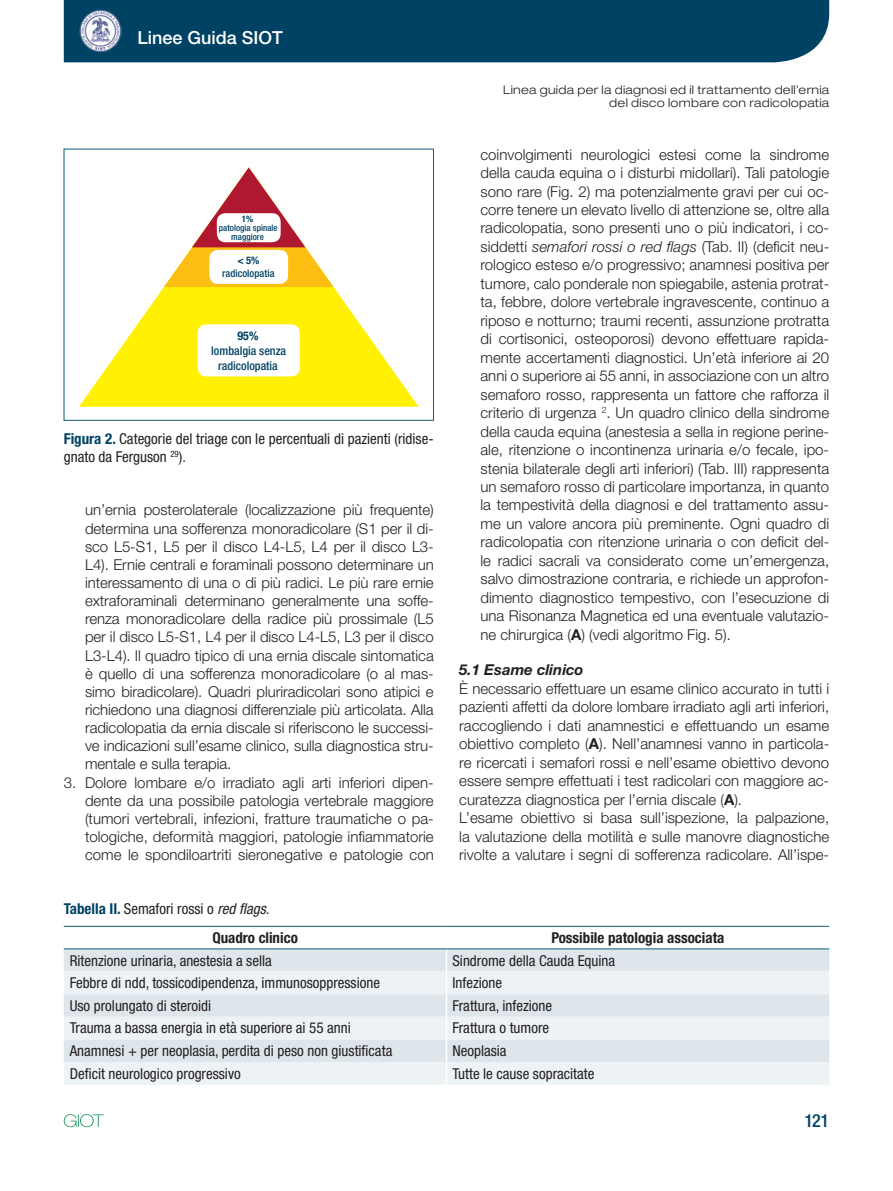
<style>
.page{position:relative;width:893px;height:1191px;background:#fff}
.page>*{position:absolute;margin:0;border:0;box-sizing:border-box;transform-origin:0 0}
.t1{font:500 18px "Helvetica Neue LT Std";color:#fff}
.t2{font:500 condensed 18px "Helvetica Neue LT Std";color:#004264}
.t3{font:300 15px/18.5px "Helvetica Neue LT Std";color:#231f20;text-align:justify}
.t4{font:condensed 15px/18px "Helvetica Neue LT Std";color:#231f20}
.t5{font:700 condensed 15px "Helvetica Neue LT Std";color:#231f20}
.t6{font:italic 700 15px "Helvetica Neue LT Std";color:#231f20}
.t7{font:300 expanded 12px/13.5px "Helvetica Neue LT Std";letter-spacing:.025em;color:#231f20;text-align:right}
.t8{font:500 condensed 12px/15px "Helvetica Neue LT Std";color:#004264;text-align:center}
.t9{font:700 condensed 12px "Helvetica Neue LT Std";color:#004264}
.t10{font:500 condensed 10.5px "Helvetica Neue LT Std";color:#004264}
.t11{font:700 condensed 10.5px "Helvetica Neue LT Std";color:#004264}
.t12{font:500 condensed 9px/9px "Helvetica Neue LT Std";color:#004264;text-align:center}
.t13{font:700 condensed 9px "Helvetica Neue LT Std";color:#004264}
.s1{font-weight:700;color:#004264}
.s2{font-style:italic}
.s3{font-weight:700}
</style>
<div class="page">
<div style="left:64px;top:0;width:765px;height:62px;background:#004264"></div>
<svg style="left:64px;top:1114px;width:40px;height:13px"></svg>
<img style="left:79px;top:9px;width:43px;height:43px">
<svg style="left:79px;top:287px;width:340px;height:120px;fill:#fff101"></svg>
<svg style="left:164px;top:167px;width:170px;height:120px"></svg>
<div style="left:198px;top:324px;width:102px;height:52px;background:#fff;border-radius:9px"></div>
<div style="left:209px;top:250px;width:79px;height:34px;background:#fff;border-radius:9px"></div>
<div style="left:217px;top:213px;width:64px;height:29px;background:#fff;border-radius:9px"></div>
<svg style="left:64px;top:949px;width:765px;height:135px;background:#e5ebef"></svg>
<hr style="left:64px;top:926px;width:382px;height:1px;background:#0a5d73">
<hr style="left:446px;top:926px;width:383px;height:1px;background:#0a5d73">
<hr style="left:64px;top:948px;width:382px;height:1px;background:#0a5d73">
<hr style="left:446px;top:948px;width:383px;height:1px;background:#0a5d73">
<p class="t1" style="left:137px;top:27px;width:147px">Linee Guida SIOT</p>
<p class="t13" style="left:242px;top:213px;width:13px">1%</p>
<p class="t12" style="left:219px;top:223px;width:60px">patologia spinale maggiore</p>
<p class="t11" style="left:237px;top:254px;width:24px">&lt; 5%</p>
<p class="t10" style="left:222px;top:267px;width:54px">radicolopatia</p>
<p class="t9" style="left:238px;top:328px;width:22px">95%</p>
<p class="t8" style="left:211px;top:343px;width:76px">lombalgia senza radicolopatia</p>
<p class="t4" style="left:64px;top:429px;width:371px"><span class="s1">Figura 2.</span> Categorie del triage con le percentuali di pazienti (ridise&shy;gnato da Ferguson <sup>29</sup>).</p>
<p class="t3" style="left:85px;top:501px;width:350px">un’ernia posterolaterale (localizzazione più frequente) determina una sofferenza monoradicolare (S1 per il di&shy;sco L5-S1, L5 per il disco L4-L5, L4 per il disco L3- L4). Ernie centrali e foraminali possono determinare un interessamento di una o di più radici. Le più rare ernie extraforaminali determinano generalmente una soffe&shy;renza monoradicolare della radice più prossimale (L5 per il disco L5-S1, L4 per il disco L4-L5, L3 per il disco L3-L4). Il quadro tipico di una ernia discale sintomatica è quello di una sofferenza monoradicolare (o al mas&shy;simo biradicolare). Quadri pluriradicolari sono atipici e richiedono una diagnosi differenziale più articolata. Alla radicolopatia da ernia discale si riferiscono le successi&shy;ve indicazioni sull’esame clinico, sulla diagnostica stru&shy;mentale e sulla terapia.</p>
<p class="t3" style="left:85px;top:773px;width:350px;text-indent:-21px">3. Dolore lombare e/o irradiato agli arti inferiori dipen&shy;dente da una possibile patologia vertebrale maggiore (tumori vertebrali, infezioni, fratture traumatiche o pa&shy;tologiche, deformità maggiori, patologie infiammatorie come le spondiloartriti sieronegative e patologie con</p>
<p class="t4" style="left:212px;top:893px;width:87px;line-height:29.4px;text-indent:-149px"><span class="s1">Tabella II.</span> Semafori rossi o <span class="s2">red flags.<br></span><span class="s3">Quadro clinico</span></p>
<p class="t7" style="left:503px;top:82px;width:327px">Linea guida per la diagnosi ed il trattamento dell’ernia del disco lombare con radicolopatia</p>
<p class="t3" style="left:480px;top:145px;width:350px">coinvolgimenti neurologici estesi come la sindrome della cauda equina o i disturbi midollari). Tali patologie sono rare (Fig. 2) ma potenzialmente gravi per cui oc&shy;corre tenere un elevato livello di attenzione se, oltre alla radicolopatia, sono presenti uno o più indicatori, i co&shy;siddetti <span class="s2">semafori rossi o red flags</span> (Tab. II) (deficit neu&shy;rologico esteso e/o progressivo; anamnesi positiva per tumore, calo ponderale non spiegabile, astenia protrat&shy;ta, febbre, dolore vertebrale ingravescente, continuo a riposo e notturno; traumi recenti, assunzione protratta di cortisonici, osteoporosi) devono effettuare rapida&shy;mente accertamenti diagnostici. Un’età inferiore ai 20 anni o superiore ai 55 anni, in associazione con un altro semaforo rosso, rappresenta un fattore che rafforza il criterio di urgenza <sup>2</sup>. Un quadro clinico della sindrome della cauda equina (anestesia a sella in regione perine&shy;ale, ritenzione o incontinenza urinaria e/o fecale, ipo&shy;stenia bilaterale degli arti inferiori) (Tab. III) rappresenta un semaforo rosso di particolare importanza, in quanto la tempestività della diagnosi e del trattamento assu&shy;me un valore ancora più preminente. Ogni quadro di radicolopatia con ritenzione urinaria o con deficit del&shy;le radici sacrali va considerato come un’emergenza, salvo dimostrazione contraria, e richiede un approfon&shy;dimento diagnostico tempestivo, con l’esecuzione di una Risonanza Magnetica ed una eventuale valutazio&shy;ne chirurgica (<span class="s3">A</span>) (vedi algoritmo Fig. 5).</p>
<p class="t6" style="left:459px;top:660px;width:126px">5.1 Esame clinico</p>
<p class="t3" style="left:459px;top:679px;width:371px;text-align:left">È necessario effettuare un esame clinico accurato in tutti i pazienti affetti da dolore lombare irradiato agli arti inferiori, raccogliendo i dati anamnestici e effettuando un esame obiettivo completo (<span class="s3">A</span>). Nell’anamnesi vanno in particola&shy;re ricercati i semafori rossi e nell’esame obiettivo devono essere sempre effettuati i test radicolari con maggiore ac&shy;curatezza diagnostica per l’ernia discale (<span class="s3">A</span>).<br>L’esame obiettivo si basa sull’ispezione, la palpazione, la valutazione della motilità e sulle manovre diagnostiche rivolte a valutare i segni di sofferenza radicolare. All’ispe-</p>
<p class="t5" style="left:551px;top:928px;width:175px">Possibile patologia associata</p>
<p class="t4" style="left:70px;top:951px;width:204px">Ritenzione urinaria, anestesia a sella</p>
<p class="t4" style="left:452px;top:951px;width:164px">Sindrome della Cauda Equina</p>
<p class="t4" style="left:70px;top:973px;width:312px">Febbre di ndd, tossicodipendenza, immunosoppressione</p>
<p class="t4" style="left:452px;top:973px;width:51px">Infezione</p>
<p class="t4" style="left:70px;top:996px;width:143px">Uso prolungato di steroidi</p>
<p class="t4" style="left:452px;top:996px;width:101px">Frattura, infezione</p>
<p class="t4" style="left:70px;top:1019px;width:283px">Trauma a bassa energia in età superiore ai 55 anni</p>
<p class="t4" style="left:452px;top:1019px;width:98px">Frattura o tumore</p>
<p class="t4" style="left:70px;top:1041px;width:324px">Anamnesi + per neoplasia, perdita di peso non giustificata</p>
<p class="t4" style="left:452px;top:1041px;width:56px">Neoplasia</p>
<p class="t4" style="left:70px;top:1064px;width:173px">Deficit neurologico progressivo</p>
<p class="t4" style="left:452px;top:1064px;width:143px">Tutte le cause sopracitate</p>
<p class="t2" style="left:804px;top:1110px;width:26px">121</p>
</div>
